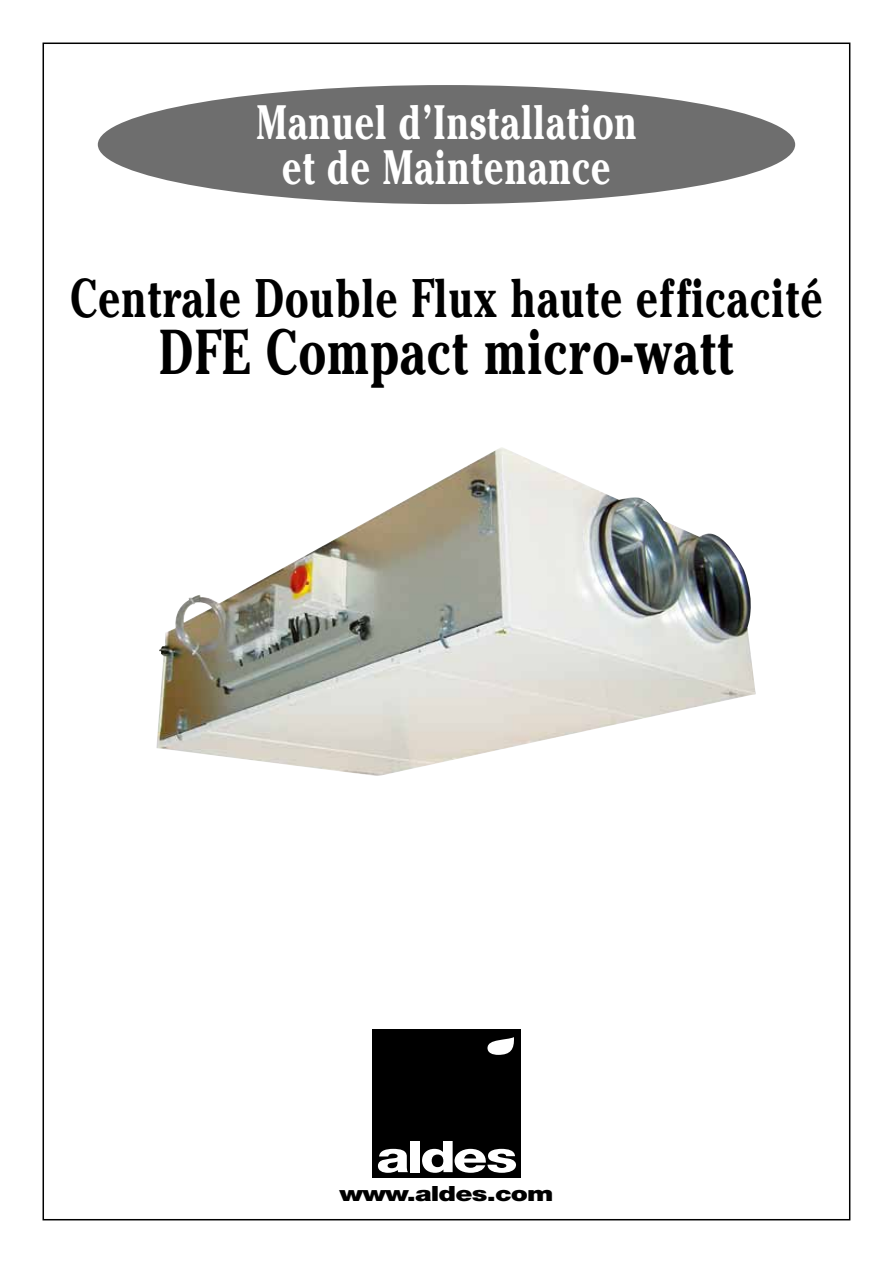
<style>
.page{position:relative;width:893px;height:1263px;background:#fff}
.page>*{position:absolute;margin:0;border:0;box-sizing:border-box;transform-origin:0 0}
.t1{font:700 63px "Cheltenham";letter-spacing:.03em;color:#000;scale:.75 1}
.t2{font:700 54px "Cheltenham";letter-spacing:.03em;color:#000;scale:.75 1}
.t3{font:700 48px/45px "Cheltenham";letter-spacing:.03em;color:#fff;text-align:center;scale:.75 1}
.t4{font:900 21px "Helvetica Neue LT Std";letter-spacing:-.03em;color:#000;scale:1.3 1}
</style>
<div class="page">
<div style="left:98px;top:85px;width:697px;height:119px;background:#6e6e6e;border-radius:50%"></div>
<img style="left:156px;top:447px;width:600px;height:329px">
<div style="left:372px;top:1029px;width:149px;height:149px;background:#000"></div>
<svg style="left:378px;top:1149px;width:30px;height:24px"></svg>
<div style="left:410px;top:1141px;width:10px;height:31px;background:#fff"></div>
<svg style="left:422px;top:1141px;width:94px;height:32px"></svg>
<svg style="left:487px;top:1037px;width:27px;height:18px"></svg>
<p class="t3" style="left:256px;top:99px;width:509px">Manuel d’Installation et de Maintenance</p>
<p class="t2" style="left:70px;top:266px;width:1004px">Centrale Double Flux haute efficacité</p>
<h1 class="t1" style="left:159px;top:314px;width:767px">DFE Compact micro-watt</h1>
<p class="t4" style="left:339px;top:1181px;width:166px">www.aldes.com</p>
</div>
